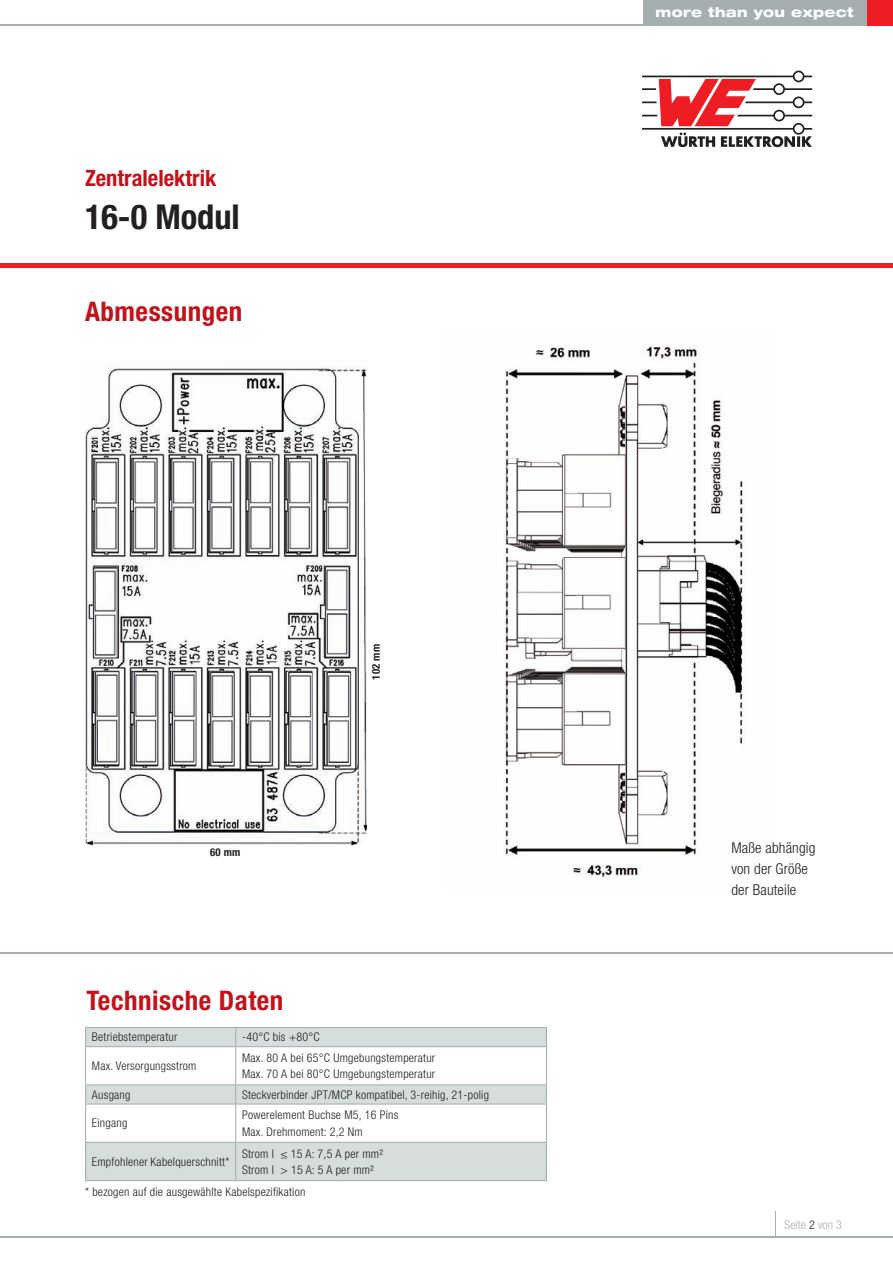
<style>
.page{position:relative;width:893px;height:1263px;background:#fff}
.page>*{position:absolute;margin:0;border:0;box-sizing:border-box;transform-origin:0 0}
.t1{font:700 condensed 34.35px "Helvetica Neue LT Pro";color:#231f20}
.t2{font:700 condensed 27px "Helvetica Neue LT Pro";letter-spacing:.02em;color:#c4121a}
.t3{font:700 condensed 22.5px "Helvetica Neue LT Pro";color:#c4121a}
.t4{font:300 condensed 15px/21px "Helvetica Neue LT Pro";letter-spacing:.01em;color:#231f20}
.t5{font:800 expanded 13.5px "Helvetica Neue LT Pro";letter-spacing:.025em;color:#fff}
.t6{font:300 condensed 12px/16.5px "Helvetica Neue LT Pro";letter-spacing:.02em;color:#231f20}
.t7{font:300 condensed 12px "Helvetica Neue LT Pro";letter-spacing:.01em;color:#a5afaf}
.t8{font:700 condensed 10.8px "Helvetica Neue LT Pro";letter-spacing:.02em;color:#231f20}
.s1{color:#231f20}
</style>
<div class="page">
<img style="left:85px;top:366px;width:282px;height:479px">
<img style="left:504px;top:346px;width:242px;height:533px">
<div style="left:867px;top:0;width:26px;height:26px;background:#ee1d23"></div>
<div style="left:643px;top:0;width:223px;height:26px;background:#a5afaf"></div>
<hr style="left:0;top:24px;width:863px;height:2px;background:#a5afaf">
<svg style="left:642px;top:71px;width:170px;height:76px"></svg>
<hr style="left:0;top:264px;width:893px;height:4px;background:#ee1d23">
<hr style="left:0;top:1236px;width:893px;height:1px;background:#a5afaf">
<svg style="left:775px;top:1212px;width:1px;height:24px"></svg>
<hr style="left:0;top:952px;width:893px;height:2px;background:#a5afaf">
<div style="left:86px;top:1143px;width:460px;height:37px;background:#d7dcdc"></div>
<hr style="left:85px;top:1027px;width:151px;height:1px;background:#a5afaf">
<hr style="left:236px;top:1027px;width:311px;height:1px;background:#a5afaf">
<svg style="left:85px;top:1028px;width:462px;height:114px"></svg>
<hr style="left:85px;top:1103px;width:151px;height:1px;background:#a5afaf">
<hr style="left:85px;top:1104px;width:1px;height:38px;background:#a5afaf">
<hr style="left:236px;top:1103px;width:311px;height:1px;background:#a5afaf">
<hr style="left:235px;top:1104px;width:1px;height:38px;background:#a5afaf">
<hr style="left:546px;top:1104px;width:1px;height:38px;background:#a5afaf">
<hr style="left:85px;top:1142px;width:151px;height:1px;background:#a5afaf">
<hr style="left:85px;top:1143px;width:1px;height:37px;background:#a5afaf">
<hr style="left:236px;top:1142px;width:311px;height:1px;background:#a5afaf">
<hr style="left:235px;top:1143px;width:1px;height:37px;background:#a5afaf">
<hr style="left:546px;top:1143px;width:1px;height:37px;background:#a5afaf">
<hr style="left:85px;top:1180px;width:151px;height:1px;background:#a5afaf">
<hr style="left:236px;top:1180px;width:311px;height:1px;background:#a5afaf">
<h3 class="t3" style="left:85px;top:165px;width:133px">Zentralelektrik</h3>
<h1 class="t1" style="left:85px;top:196px;width:156px">16-0 Modul</h1>
<h2 class="t2" style="left:85px;top:295px;width:159px">Abmessungen</h2>
<p class="t8" style="left:210px;top:846px;width:32px">60 mm</p>
<p class="t8" style="left:369px;top:680px;width:37px;rotate:-90deg">102 mm</p>
<h2 class="t2" style="left:86px;top:984px;width:198px">Technische Daten</h2>
<p class="t6" style="left:92px;top:1029px;width:87px">Betriebstemperatur</p>
<p class="t6" style="left:242px;top:1029px;width:79px">-40°C bis +80°C</p>
<p class="t6" style="left:92px;top:1057px;width:106px">Max. Versorgungsstrom</p>
<p class="t6" style="left:242px;top:1049px;width:195px">Max. 80 A bei 65°C Umgebungstemperatur<br>Max. 70 A bei 80°C Umgebungstemperatur</p>
<p class="t6" style="left:92px;top:1086px;width:40px">Ausgang</p>
<p class="t6" style="left:242px;top:1086px;width:248px">Steckverbinder JPT/MCP kompatibel, 3-reihig, 21-polig</p>
<p class="t6" style="left:92px;top:1115px;width:37px">Eingang</p>
<p class="t6" style="left:242px;top:1107px;width:158px">Powerelement Buchse M5, 16 Pins<br>Max. Drehmoment: 2,2 Nm</p>
<p class="t6" style="left:92px;top:1153px;width:139px">Empfohlener Kabelquerschnitt*</p>
<p class="t6" style="left:242px;top:1145px;width:142px">Strom I ≤ 15 A: 7,5 A per mm²<br>Strom I &gt; 15 A: 5 A per mm²</p>
<p class="t6" style="left:85px;top:1183px;width:222px">* bezogen auf die ausgewählte Kabelspezifikation</p>
<p class="t5" style="left:656px;top:4px;width:200px">more than you expect</p>
<p class="t4" style="left:731px;top:837px;width:86px">Maße abhängig von der Größe der Bauteile</p>
<p class="t7" style="left:784px;top:1217px;width:59px">Seite <span class="s1">2</span> von 3</p>
</div>
